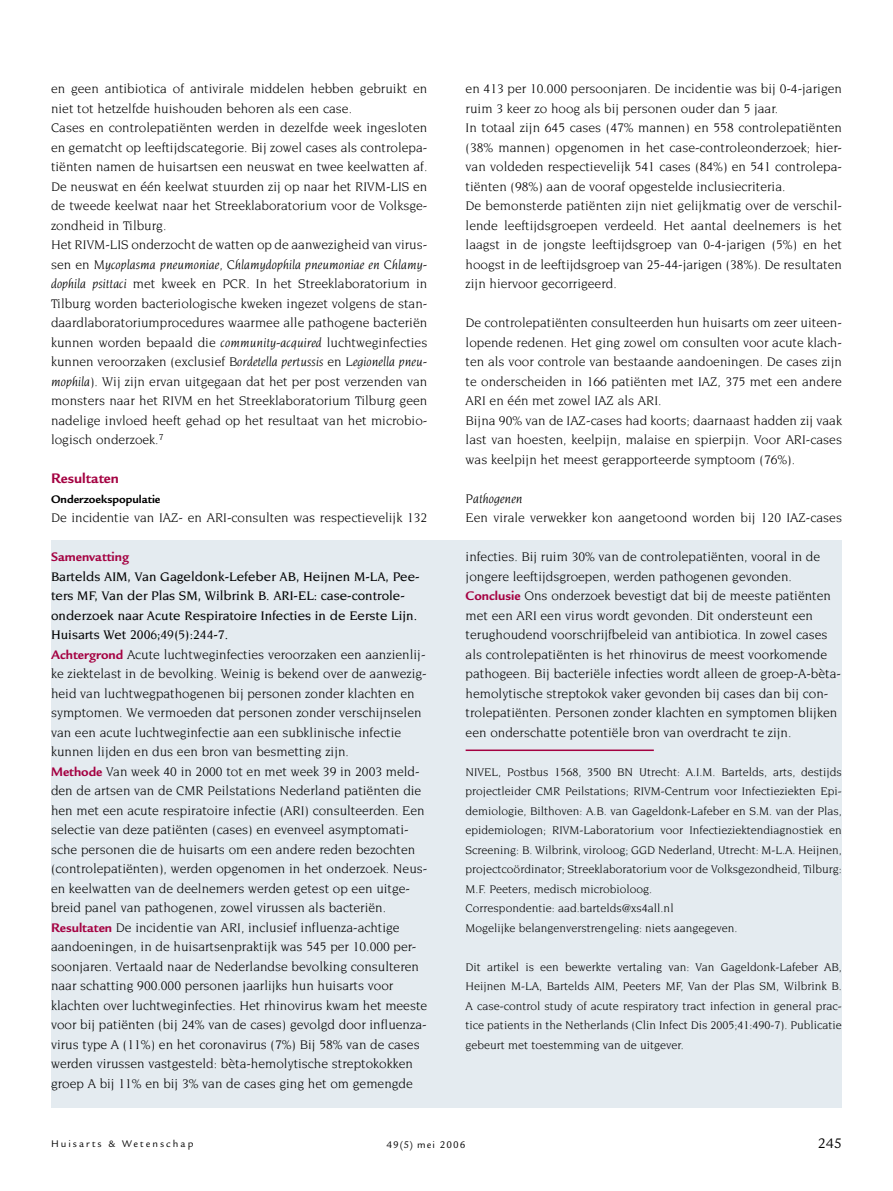
<style>
.page{position:relative;width:893px;height:1191px;background:#fff}
.page>*{position:absolute;margin:0;border:0;box-sizing:border-box;transform-origin:0 0}
.Kop1{font:700 15px "Legacy Sans";color:#a40041}
.t1{font:15px "Legacy Sans";color:#000}
.Samenvatting{font:13.5px/19.5px "Novarese";color:#000}
.Samenvatting_lijn{font:13.5px/19.5px "Novarese";color:#000}
.Samenvatting-2{font:500 13.5px/19.5px "Novarese";color:#000}
.Kop_Samenvatting{font:700 13.5px "Legacy Sans";color:#a40041}
.Kop3{font:italic 13.5px "Novarese";color:#000}
.Samenvatting_noot{font:12px/19.5px "Novarese";color:#000;text-align:justify}
.Kop2{font:700 12px "Legacy Sans";color:#000}
.t2{font:10.5px "Legacy Sans";letter-spacing:.19em;color:#000}
.t3{font:10.5px "Legacy Sans";letter-spacing:.1em;color:#000}
.s1{font-style:italic}
.s2{font-family:"Legacy Sans";font-weight:700;color:#a40041}
</style>
<div class="page">
<div style="left:51px;top:540px;width:791px;height:567px;background:#e4ebf0"></div>
<hr style="left:466px;top:749px;width:188px;height:2px;background:#a40041">
<p class="Samenvatting" style="left:51px;top:79px;width:378px">en geen antibiotica of antivirale middelen hebben gebruikt en niet tot hetzelfde huishouden behoren als een case.</p>
<p class="Samenvatting" style="left:51px;top:118px;width:378px;text-align:justify">Cases en controlepatiënten werden in dezelfde week ingesloten en gematcht op leeftijdscategorie. Bij zowel cases als controlepa&shy;tiënten namen de huisartsen een neuswat en twee keelwatten af.<br>De neuswat en één keelwat stuurden zij op naar het RIVM-LIS en de tweede keelwat naar het Streeklaboratorium voor de Volksge&shy;zondheid in Tilburg.</p>
<p class="Samenvatting" style="left:51px;top:235px;width:378px;text-align:justify">Het RIVM-LIS onderzocht de watten op de aanwezigheid van virus&shy;sen en <span class="s1">Mycoplasma pneumoniae, Chlamydophila pneumoniae en Chlamy&shy;dophila psittaci</span> met kweek en PCR<span class="s1">.</span> In het Streeklaboratorium in Tilburg worden bacteriologische kweken ingezet volgens de stan&shy;daardlaboratoriumprocedures waarmee alle pathogene bacteriën kunnen worden bepaald die <span class="s1">community-acquired</span> luchtweginfecties kunnen veroorzaken (exclusief <span class="s1">Bordetella pertussis</span> en <span class="s1">Legionella pneu&shy;mophila</span>). Wij zijn ervan uitgegaan dat het per post verzenden van monsters naar het RIVM en het Streeklaboratorium Tilburg geen nadelige invloed heeft gehad op het resultaat van het microbio&shy;logisch onderzoek.<sup>7</sup></p>
<p class="Kop1" style="left:51px;top:470px;width:69px">Resultaten</p>
<p class="Kop2" style="left:51px;top:492px;width:111px">Onderzoekspopulatie</p>
<p class="Samenvatting" style="left:51px;top:508px;width:378px">De incidentie van IAZ- en ARI-consulten was respectievelijk 132</p>
<p class="Kop_Samenvatting" style="left:51px;top:549px;width:80px">Samenvatting</p>
<p class="Samenvatting-2" style="left:51px;top:566px;width:370px">Bartelds AIM, Van Gageldonk-Lefeber AB, Heijnen M-LA, Pee&shy;ters MF, Van der Plas SM, Wilbrink B. ARI-EL: case-controle&shy;onderzoek naar Acute Respiratoire Infecties in de Eerste Lijn.<br>Huisarts Wet 2006;49(5):244-7.</p>
<p class="Samenvatting" style="left:51px;top:644px;width:377px"><span class="s2">Achtergrond</span> Acute luchtweginfecties veroorzaken een aanzienlij&shy;ke ziektelast in de bevolking. Weinig is bekend over de aanwezig&shy;heid van luchtwegpathogenen bij personen zonder klachten en symptomen. We vermoeden dat personen zonder verschijnselen van een acute luchtweginfectie aan een subklinische infectie kunnen lijden en dus een bron van besmetting zijn.</p>
<p class="Samenvatting" style="left:51px;top:761px;width:378px"><span class="s2">Methode</span> Van week 40 in 2000 tot en met week 39 in 2003 meld&shy;den de artsen van de CMR Peilstations Nederland patiënten die hen met een acute respiratoire infectie (ARI) consulteerden. Een selectie van deze patiënten (cases) en evenveel asymptomati&shy;sche personen die de huisarts om een andere reden bezochten (controlepatiënten), werden opgenomen in het onderzoek. Neus&shy;en keelwatten van de deelnemers werden getest op een uitge&shy;breid panel van pathogenen, zowel virussen als bacteriën.</p>
<p class="Samenvatting" style="left:51px;top:917px;width:378px"><span class="s2">Resultaten</span> De incidentie van ARI, inclusief influenza-achtige aandoeningen, in de huisartsenpraktijk was 545 per 10.000 per&shy;soonjaren. Vertaald naar de Nederlandse bevolking consulteren naar schatting 900.000 personen jaarlijks hun huisarts voor klachten over luchtweginfecties. Het rhinovirus kwam het meeste voor bij patiënten (bij 24% van de cases) gevolgd door influenza&shy;virus type A (11%) en het coronavirus (7%) Bij 58% van de cases werden virussen vastgesteld: bèta-hemolytische streptokokken groep A bij 11% en bij 3% van de cases ging het om gemengde</p>
<p class="Samenvatting" style="left:466px;top:79px;width:378px">en 413 per 10.000 persoonjaren. De incidentie was bij 0-4-jarigen ruim 3 keer zo hoog als bij personen ouder dan 5 jaar.</p>
<p class="Samenvatting" style="left:466px;top:118px;width:378px;text-align:justify">In totaal zijn 645 cases (47% mannen) en 558 controlepatiënten (38% mannen) opgenomen in het case-controleonderzoek; hier&shy;van voldeden respectievelijk 541 cases (84%) en 541 controlepa&shy;tiënten (98%) aan de vooraf opgestelde inclusiecriteria.</p>
<p class="Samenvatting" style="left:466px;top:196px;width:378px;text-align:justify">De bemonsterde patiënten zijn niet gelijkmatig over de verschil&shy;lende leeftijdsgroepen verdeeld. Het aantal deelnemers is het laagst in de jongste leeftijdsgroep van 0-4-jarigen (5%) en het hoogst in de leeftijdsgroep van 25-44-jarigen (38%). De resultaten zijn hiervoor gecorrigeerd.</p>
<p class="Samenvatting" style="left:466px;top:313px;width:378px;text-align:justify">De controlepatiënten consulteerden hun huisarts om zeer uiteen&shy;lopende redenen. Het ging zowel om consulten voor acute klach&shy;ten als voor controle van bestaande aandoeningen. De cases zijn te onderscheiden in 166 patiënten met IAZ, 375 met een andere ARI en één met zowel IAZ als ARI.</p>
<p class="Samenvatting" style="left:466px;top:410px;width:378px;text-align:justify">Bijna 90% van de IAZ-cases had koorts; daarnaast hadden zij vaak last van hoesten, keelpijn, malaise en spierpijn. Voor ARI-cases was keelpijn het meest gerapporteerde symptoom (76%).</p>
<p class="Kop3" style="left:466px;top:491px;width:59px">Pathogenen</p>
<p class="Samenvatting" style="left:466px;top:508px;width:378px">Een virale verwekker kon aangetoond worden bij 120 IAZ-cases</p>
<p class="Samenvatting" style="left:466px;top:547px;width:356px">infecties. Bij ruim 30% van de controlepatiënten, vooral in de jongere leeftijdsgroepen, werden pathogenen gevonden.</p>
<p class="Samenvatting_lijn" style="left:466px;top:586px;width:377px"><span class="s2">Conclusie</span> Ons onderzoek bevestigt dat bij de meeste patiënten met een ARI een virus wordt gevonden. Dit ondersteunt een terughoudend voorschrijfbeleid van antibiotica. In zowel cases als controlepatiënten is het rhinovirus de meest voorkomende pathogeen. Bij bacteriële infecties wordt alleen de groep-A-bèta&shy;hemolytische streptokok vaker gevonden bij cases dan bij con&shy;trolepatiënten. Personen zonder klachten en symptomen blijken een onderschatte potentiële bron van overdracht te zijn.</p>
<p class="Samenvatting_noot" style="left:466px;top:762px;width:378px">NIVEL, Postbus 1568, 3500 BN Utrecht: A.I.M. Bartelds, arts, destijds projectleider CMR Peilstations; RIVM-Centrum voor Infectieziekten Epi&shy;demiologie, Bilthoven: A.B. van Gageldonk-Lafeber en S.M. van der Plas, epidemiologen; RIVM-Laboratorium voor Infectieziektendiagnostiek en Screening: B. Wilbrink, viroloog; GGD Nederland, Utrecht: M-L.A. Heijnen, projectcoördinator; Streeklaboratorium voor de Volksgezondheid, Tilburg:<br>M.F. Peeters, medisch microbioloog.</p>
<p class="Samenvatting_noot" style="left:466px;top:898px;width:210px">Correspondentie: aad.bartelds@xs4all.nl</p>
<p class="Samenvatting_noot" style="left:466px;top:918px;width:273px">Mogelijke belangenverstrengeling: niets aangegeven.</p>
<p class="Samenvatting_noot" style="left:466px;top:957px;width:378px">Dit artikel is een bewerkte vertaling van: Van Gageldonk-Lafeber AB, Heijnen M-LA, Bartelds AIM, Peeters MF, Van der Plas SM, Wilbrink B.<br>A case-control study of acute respiratory tract infection in general prac&shy;tice patients in the Netherlands (Clin Infect Dis 2005;41:490-7). Publicatie gebeurt met toestemming van de uitgever.</p>
<p class="t2" style="left:51px;top:1138px;width:144px">Huisarts &amp; Wetenschap</p>
<p class="t3" style="left:386px;top:1138px;width:81px">49(5) mei 2006</p>
<p class="t1" style="left:818px;top:1134px;width:26px">245</p>
</div>
